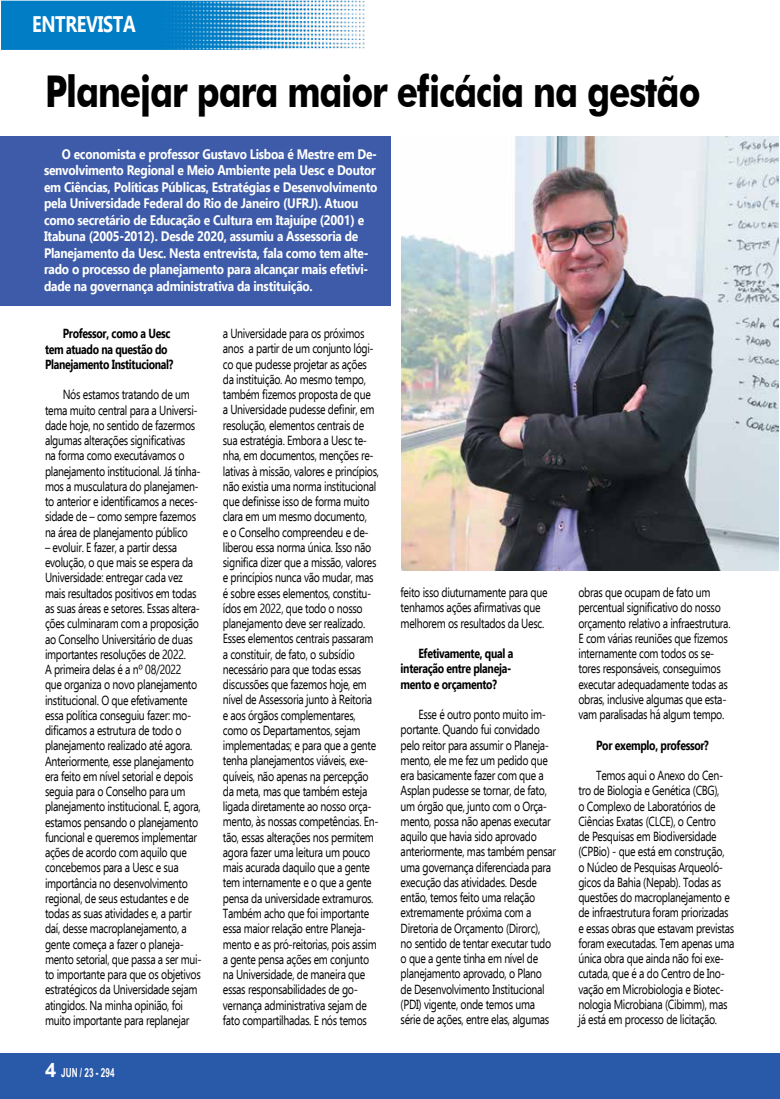
<style>
.page{position:relative;width:780px;height:1099px;background:#fff}
.page>*{position:absolute;margin:0;border:0;box-sizing:border-box;transform-origin:0 0}
.t1{font:700 43.75px "Futura BT";letter-spacing:-.03em;color:#000;scale:.8 1}
.t2{font:700 22.5px "Ebrima";letter-spacing:-.02em;color:#fff;scale:.8 1}
.t3{font:700 13.75px/16.5px "Ebrima";letter-spacing:-.02em;color:#fff;scale:.87 1}
.t4{font:13.12px/15.2px "Ebrima";letter-spacing:-.03em;color:#000;scale:.8 1}
.t5{font:700 13.12px/15.2px "Ebrima";letter-spacing:-.03em;color:#000;scale:.8 1}
.t6{font:700 12.5px "Arial Narrow";color:#fff;scale:.8 1}
.s1{font-family:"Arial";font-size:20px}
</style>
<div class="page">
<img style="left:401px;top:136px;width:377px;height:434px">
<img style="left:2px;top:1px;width:363px;height:49px">
<div style="left:0;top:136px;width:390px;height:169px;background:#3d5ba9"></div>
<div style="left:0;top:1053px;width:779px;height:45px;background:#2959a9"></div>
<h2 class="t2" style="left:32px;top:6px;width:131px">ENTREVISTA</h2>
<h1 class="t1" style="left:45px;top:65px;width:820px">Planejar para maior eficácia na gestão</h1>
<p class="t3" style="left:44px;top:145px;width:385px;text-indent:18px">O economista e professor Gustavo Lisboa é Mestre em De&shy;senvolvimento Regional e Meio Ambiente pela Uesc e Doutor em Ciências, Políticas Públicas, Estratégias e Desenvolvimento pela Universidade Federal do Rio de Janeiro (UFRJ). Atuou como secretário de Educação e Cultura em Itajuípe (2001) e Itabuna (2005-2012). Desde 2020, assumiu a Assessoria de Planejamento da Uesc. Nesta entrevista, fala como tem alte&shy;rado o processo de planejamento para alcançar mais efetivi&shy;dade na governança administrativa da instituição.</p>
<p class="t4" style="left:223px;top:325px;width:197px">a Universidade para os próximos anos a partir de um conjunto lógi&shy;co que pudesse projetar as ações da instituição. Ao mesmo tempo, também fizemos proposta de que a Universidade pudesse definir, em resolução, elementos centrais de sua estratégia. Embora a Uesc te&shy;nha, em documentos, menções re&shy;lativas à missão, valores e princípios, não existia uma norma institucional que definisse isso de forma muito clara em um mesmo documento,<br>e o Conselho compreendeu e de&shy;liberou essa norma única. Isso não significa dizer que a missão, valores e princípios nunca vão mudar, mas é sobre esses elementos, constitu&shy;ídos em 2022, que todo o nosso planejamento deve ser realizado.<br>Esses elementos centrais passaram a constituir, de fato, o subsídio necessário para que todas essas discussões que fazemos hoje, em nível de Assessoria junto à Reitoria e aos órgãos complementares, como os Departamentos, sejam implementadas; e para que a gente tenha planejamentos viáveis, exe&shy;quíveis, não apenas na percepção da meta, mas que também esteja ligada diretamente ao nosso orça&shy;mento, às nossas competências. En&shy;tão, essas alterações nos permitem agora fazer uma leitura um pouco mais acurada daquilo que a gente tem internamente e o que a gente pensa da universidade extramuros.<br>Também acho que foi importante essa maior relação entre Planeja&shy;mento e as pró-reitorias, pois assim a gente pensa ações em conjunto na Universidade, de maneira que essas responsabilidades de go&shy;vernança administrativa sejam de fato compartilhadas. E nós temos</p>
<p class="t5" style="left:45px;top:325px;width:162px;text-indent:18px">Professor, como a Uesc tem atuado na questão do<br>Planejamento Institucional?</p>
<p class="t4" style="left:45px;top:386px;width:196px;text-indent:18px">Nós estamos tratando de um tema muito central para a Universi&shy;dade hoje, no sentido de fazermos algumas alterações significativas<br>na forma como executávamos o planejamento institucional. Já tínha&shy;mos a musculatura do planejamen&shy;to anterior e identificamos a neces&shy;sidade de – como sempre fazemos na área de planejamento público</p>
<p class="t4" style="left:45px;top:539px;width:197px">– evoluir. E fazer, a partir dessa evolução, o que mais se espera da Universidade: entregar cada vez mais resultados positivos em todas as suas áreas e setores. Essas altera&shy;ções culminaram com a proposição ao Conselho Universitário de duas importantes resoluções de 2022.<br>A primeira delas é a nº 08/2022 que organiza o novo planejamento institucional. O que efetivamente essa política conseguiu fazer: mo&shy;dificamos a estrutura de todo o planejamento realizado até agora.<br>Anteriormente, esse planejamento era feito em nível setorial e depois seguia para o Conselho para um planejamento institucional. E, agora, estamos pensando o planejamento funcional e queremos implementar ações de acordo com aquilo que concebemos para a Uesc e sua importância no desenvolvimento regional, de seus estudantes e de todas as suas atividades e, a partir daí, desse macroplanejamento, a gente começa a fazer o planeja&shy;mento setorial, que passa a ser mui&shy;to importante para que os objetivos estratégicos da Universidade sejam atingidos. Na minha opinião, foi muito importante para replanejar</p>
<p class="t6" style="left:45px;top:1063px;width:88px"><span class="s1">4</span> JUN / 23 - 294</p>
<p class="t4" style="left:400px;top:584px;width:185px">feito isso diuturnamente para que tenhamos ações afirmativas que melhorem os resultados da Uesc.</p>
<p class="t5" style="left:400px;top:645px;width:142px;text-indent:18px">Efetivamente, qual a interação entre planeja&shy;mento e orçamento?</p>
<p class="t4" style="left:400px;top:706px;width:196px;text-indent:18px">Esse é outro ponto muito im&shy;portante. Quando fui convidado pelo reitor para assumir o Planeja&shy;mento, ele me fez um pedido que era basicamente fazer com que a<br>Asplan pudesse se tornar, de fato, um órgão que, junto com o Orça&shy;mento, possa não apenas executar aquilo que havia sido aprovado anteriormente, mas também pensar uma governança diferenciada para execução das atividades. Desde então, temos feito uma relação extremamente próxima com a<br>Diretoria de Orçamento (Dirorc),<br>no sentido de tentar executar tudo o que a gente tinha em nível de planejamento aprovado, o Plano de Desenvolvimento Institucional (PDI) vigente, onde temos uma série de ações, entre elas, algumas</p>
<p class="t4" style="left:578px;top:584px;width:192px">obras que ocupam de fato um percentual significativo do nosso orçamento relativo a infraestrutura.<br>E com várias reuniões que fizemos internamente com todos os se&shy;tores responsáveis, conseguimos executar adequadamente todas as obras, inclusive algumas que esta&shy;vam paralisadas há algum tempo.</p>
<p class="t5" style="left:596px;top:736px;width:142px">Por exemplo, professor?</p>
<p class="t4" style="left:578px;top:767px;width:197px;text-indent:18px">Temos aqui o Anexo do Cen&shy;tro de Biologia e Genética (CBG),<br>o Complexo de Laboratórios de<br>Ciências Exatas (CLCE), o Centro<br>de Pesquisas em Biodiversidade (CPBio) - que está em construção,<br>o Núcleo de Pesquisas Arqueoló&shy;gicos da Bahia (Nepab). Todas as questões do macroplanejamento e de infraestrutura foram priorizadas e essas obras que estavam previstas foram executadas. Tem apenas uma única obra que ainda não foi exe&shy;cutada, que é a do Centro de Ino&shy;vação em Microbiologia e Biotec&shy;nologia Microbiana (Cibimm), mas já está em processo de licitação.</p>
</div>
